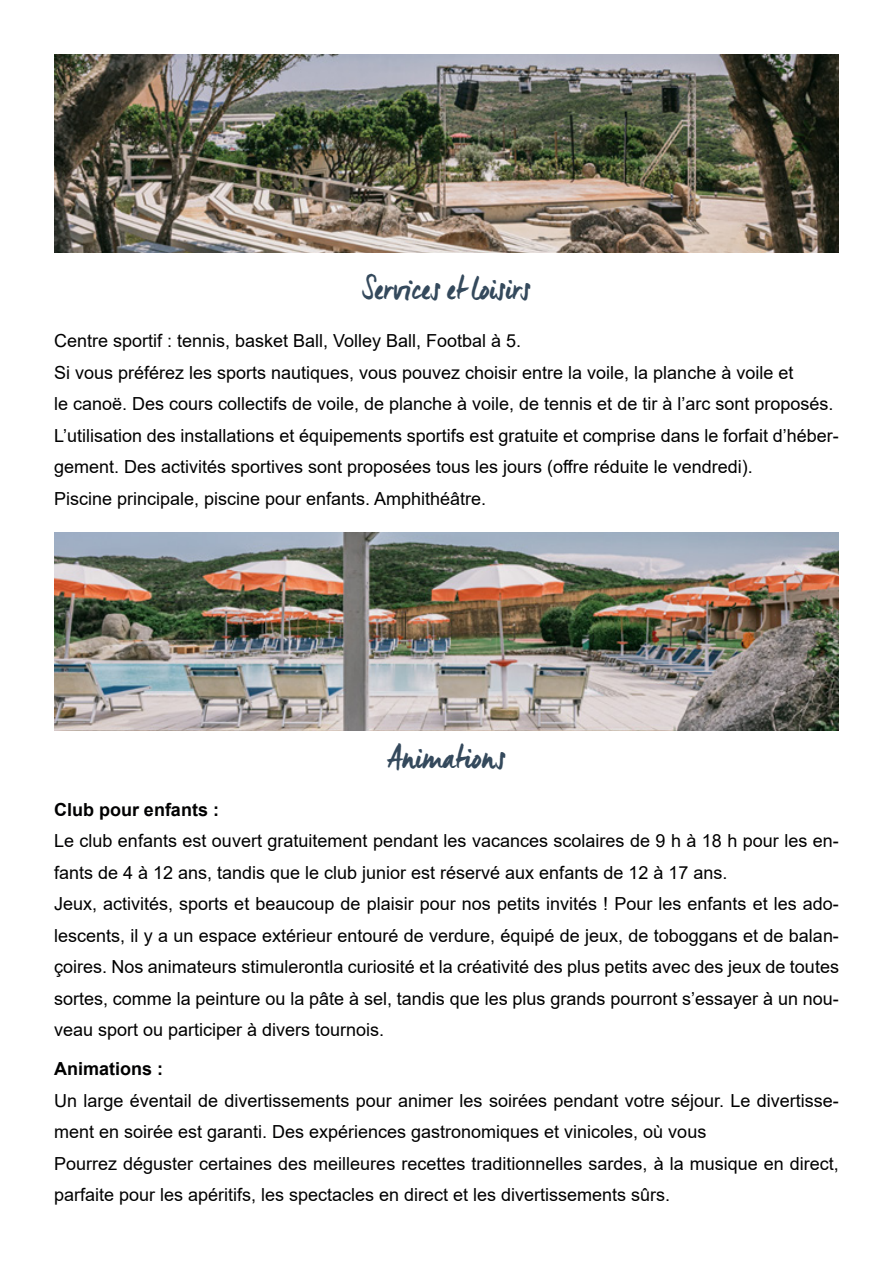
<style>
.page{position:relative;width:893px;height:1263px;background:#fff}
.page>*{position:absolute;margin:0;border:0;box-sizing:border-box;transform-origin:0 0}
.t1{font:33px "Manus";color:#34495c}
.t2{font:18px/31.5px "Arial";color:#000001}
.t3{font:700 18px "Arial";color:#000001}
</style>
<div class="page">
<img style="left:54px;top:54px;width:785px;height:198px">
<img style="left:54px;top:532px;width:785px;height:199px">
<p class="t1" style="left:362px;top:268px;width:170px">Services et loisirs</p>
<p class="t2" style="left:54px;top:325px;width:469px">Centre sportif : tennis, basket Ball, Volley Ball, Footbal à 5.</p>
<p class="t2" style="left:54px;top:356px;width:741px">Si vous préférez les sports nautiques, vous pouvez choisir entre la voile, la planche à voile et</p>
<p class="t2" style="left:54px;top:388px;width:781px">le canoë. Des cours collectifs de voile, de planche à voile, de tennis et de tir à l’arc sont proposés.</p>
<p class="t2" style="left:54px;top:419px;width:786px">L’utilisation des installations et équipements sportifs est gratuite et comprise dans le forfait d’héber&shy;gement. Des activités sportives sont proposées tous les jours (offre réduite le vendredi).</p>
<p class="t2" style="left:54px;top:482px;width:434px">Piscine principale, piscine pour enfants. Amphithéâtre.</p>
<p class="t1" style="left:387px;top:737px;width:120px">Animations</p>
<p class="t3" style="left:54px;top:797px;width:166px">Club pour enfants :</p>
<p class="t2" style="left:54px;top:825px;width:786px">Le club enfants est ouvert gratuitement pendant les vacances scolaires de 9 h à 18 h pour les en&shy;fants de 4 à 12 ans, tandis que le club junior est réservé aux enfants de 12 à 17 ans.</p>
<p class="t2" style="left:54px;top:888px;width:786px;text-align:justify">Jeux, activités, sports et beaucoup de plaisir pour nos petits invités ! Pour les enfants et les ado&shy;lescents, il y a un espace extérieur entouré de verdure, équipé de jeux, de toboggans et de balan&shy;çoires. Nos animateurs stimulerontla curiosité et la créativité des plus petits avec des jeux de toutes sortes, comme la peinture ou la pâte à sel, tandis que les plus grands pourront s’essayer à un nou&shy;veau sport ou participer à divers tournois.</p>
<p class="t3" style="left:54px;top:1056px;width:111px">Animations :</p>
<p class="t2" style="left:54px;top:1084px;width:786px">Un large éventail de divertissements pour animer les soirées pendant votre séjour. Le divertisse&shy;ment en soirée est garanti. Des expériences gastronomiques et vinicoles, où vous</p>
<p class="t2" style="left:54px;top:1147px;width:786px">Pourrez déguster certaines des meilleures recettes traditionnelles sardes, à la musique en direct, parfaite pour les apéritifs, les spectacles en direct et les divertissements sûrs.</p>
</div>
